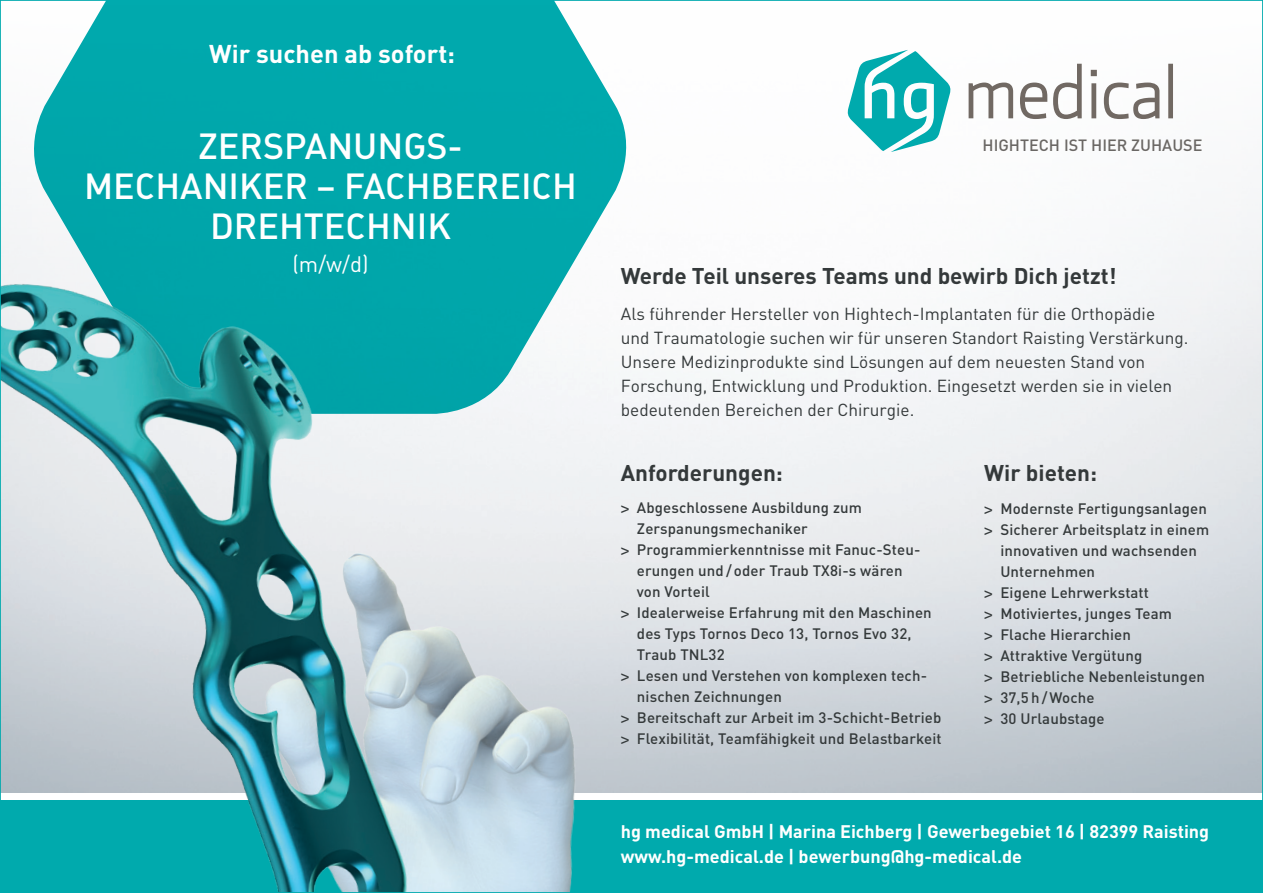
<style>
.page{position:relative;width:1263px;height:893px;background:#fff}
.page>*{position:absolute;margin:0;border:0;box-sizing:border-box;transform-origin:0 0}
.t1{font:35.85px/40px "DIN Medium Alternate";color:#fff;text-align:center}
.t2{font:700 25.35px "DIN";color:#fff}
.t3{font:700 22.5px "DIN";color:#34393a}
.t4{font:22.05px "DIN";color:#fff}
.t5{font:700 18px/25.5px "DIN";color:#fff}
.t6{font:17.25px/24px "DIN";color:#34393a}
.t7{font:500 16.2px "DIN";color:#6a6764}
.t8{font:500 15px "DIN";letter-spacing:.01em;color:#34393a}
.s1{font-family:"Frutiger Neue LT Pro";font-weight:400}
</style>
<div class="page">
<div style="left:0;top:801px;width:1263px;height:92px;background:#00aaad"></div>
<svg style="left:848px;top:50px;width:103px;height:102px"></svg>
<svg style="left:968px;top:64px;width:205px;height:55px"></svg>
<svg style="left:33px;top:2px;width:595px;height:232px;background:#16afb3"></svg>
<img style="left:2px;top:234px;width:671px;height:657px">
<h2 class="t2" style="left:209px;top:37px;width:247px">Wir suchen ab sofort:</h2>
<h1 class="t1" style="left:84px;top:124px;width:494px">ZERSPANUNGS-<br>MECHANIKER – FACHBEREICH<br>DREHTECHNIK</h1>
<h3 class="t4" style="left:292px;top:250px;width:78px">(m/w/d)</h3>
<p class="t7" style="left:982px;top:135px;width:222px">HIGHTECH IST HIER ZUHAUSE</p>
<h3 class="t3" style="left:621px;top:262px;width:497px">Werde Teil unseres Teams und bewirb Dich jetzt!</h3>
<p class="t6" style="left:621px;top:301px;width:569px">Als führender Hersteller von Hightech-Implantaten für die Orthopädie<br>und Traumatologie suchen wir für unseren Standort Raisting Verstärkung.<br>Unsere Medizinprodukte sind Lösungen auf dem neuesten Stand von Forschung, Entwicklung und Produktion. Eingesetzt werden sie in vielen bedeutenden Bereichen der Chirurgie.</p>
<h3 class="t3" style="left:621px;top:458px;width:163px">Anforderungen:</h3>
<p class="t8" style="left:621px;top:498px;width:243px"><span class="s1">&gt;</span> Abgeschlossene Ausbildung zum</p>
<p class="t8" style="left:637px;top:519px;width:172px">Zerspanungsmechaniker</p>
<p class="t8" style="left:621px;top:540px;width:301px"><span class="s1">&gt;</span> Programmierkenntnisse mit Fanuc-Steu-</p>
<p class="t8" style="left:637px;top:561px;width:267px">erungen und / oder Traub TX8i-s wären</p>
<p class="t8" style="left:637px;top:582px;width:74px">von Vorteil</p>
<p class="t8" style="left:621px;top:603px;width:312px"><span class="s1">&gt;</span> Idealerweise Erfahrung mit den Maschinen</p>
<p class="t8" style="left:637px;top:624px;width:276px">des Typs Tornos Deco 13, Tornos Evo 32,</p>
<p class="t8" style="left:637px;top:645px;width:89px">Traub TNL32</p>
<p class="t8" style="left:621px;top:666px;width:308px"><span class="s1">&gt;</span> Lesen und Verstehen von komplexen tech-</p>
<p class="t8" style="left:637px;top:687px;width:147px">nischen Zeichnungen</p>
<p class="t8" style="left:621px;top:708px;width:322px"><span class="s1">&gt;</span> Bereitschaft zur Arbeit im 3-Schicht-Betrieb</p>
<p class="t8" style="left:621px;top:729px;width:322px"><span class="s1">&gt;</span> Flexibilität, Teamfähigkeit und Belastbarkeit</p>
<h3 class="t3" style="left:984px;top:458px;width:114px">Wir bieten:</h3>
<p class="t8" style="left:984px;top:498px;width:224px"><span class="s1">&gt;</span> Modernste Fertigungsanlagen</p>
<p class="t8" style="left:984px;top:519px;width:226px"><span class="s1">&gt;</span> Sicherer Arbeitsplatz in einem</p>
<p class="t8" style="left:1000px;top:540px;width:198px">innovativen und wachsenden</p>
<p class="t8" style="left:1000px;top:561px;width:96px">Unternehmen</p>
<p class="t8" style="left:984px;top:582px;width:166px"><span class="s1">&gt;</span> Eigene Lehrwerkstatt</p>
<p class="t8" style="left:984px;top:603px;width:189px"><span class="s1">&gt;</span> Motiviertes, junges Team</p>
<p class="t8" style="left:984px;top:624px;width:148px"><span class="s1">&gt;</span> Flache Hierarchien</p>
<p class="t8" style="left:984px;top:645px;width:160px"><span class="s1">&gt;</span> Attraktive Vergütung</p>
<p class="t8" style="left:984px;top:666px;width:222px"><span class="s1">&gt;</span> Betriebliche Nebenleistungen</p>
<p class="t8" style="left:984px;top:687px;width:112px"><span class="s1">&gt;</span> 37,5 h /Woche</p>
<p class="t8" style="left:984px;top:708px;width:122px"><span class="s1">&gt;</span> 30 Urlaubstage</p>
<p class="t5" style="left:621px;top:818px;width:590px">hg medical GmbH | Marina Eichberg | Gewerbegebiet 16 | 82399 Raisting www.hg-medical.de | bewerbung@hg-medical.de</p>
</div>
